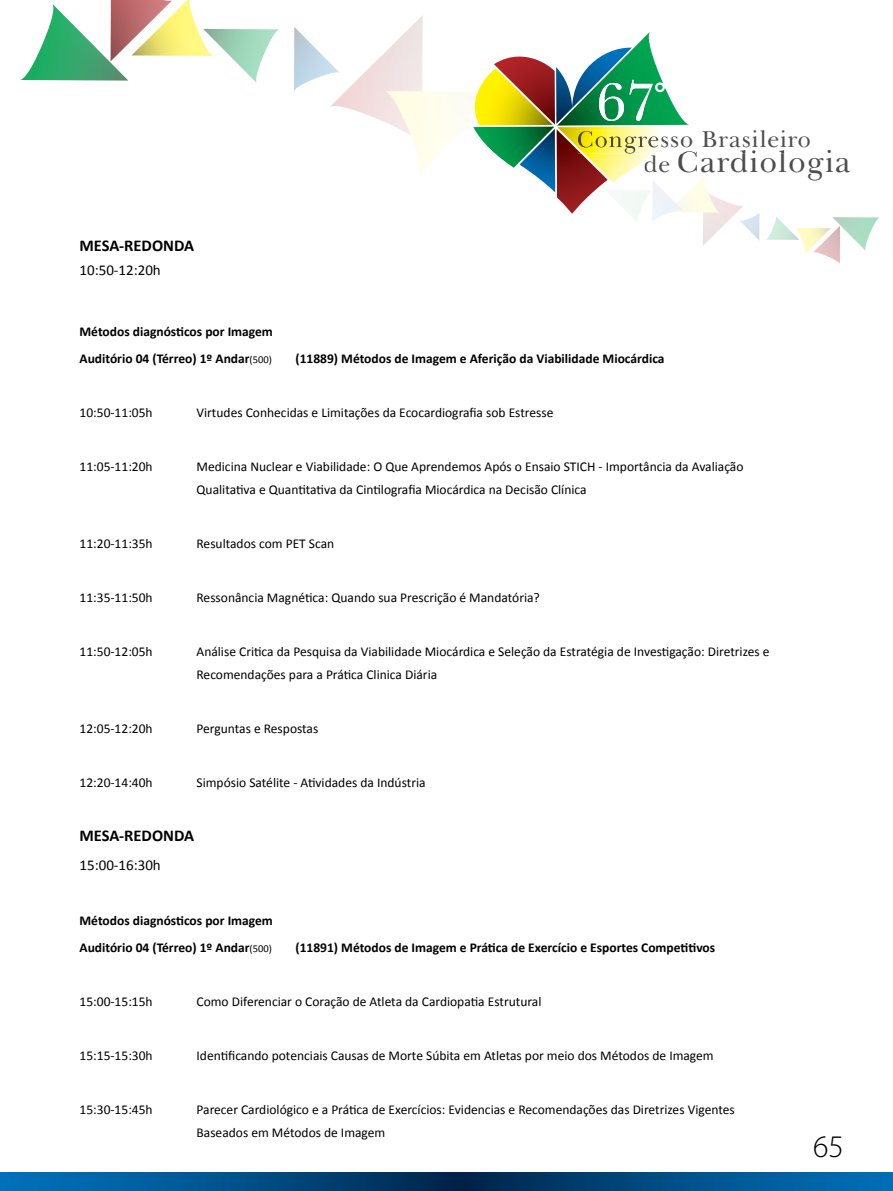
<style>
.page{position:relative;width:893px;height:1191px;background:#fff}
.page>*{position:absolute;margin:0;border:0;box-sizing:border-box;transform-origin:0 0}
.t1{font:300 31.5px "Myriad Pro";color:#000}
.t2{font:31.05px "New Baskerville IT Cby BT";letter-spacing:.04em;color:#4d4d4f}
.t3{font:23.7px "New Baskerville IT Cby BT";letter-spacing:.04em;color:#4d4d4f}
.t4{font:700 16.5px "Calibri";color:#000}
.t5{font:15px "Calibri";color:#000}
.t6{font:13.5px/23.1px "Calibri";color:#000}
.t7{font:700 13.5px/27px "Calibri";color:#000}
.s1{font-weight:400;font-size:10.5px}
.s2{font-size:23.7px}
</style>
<div class="page">
<svg style="left:20px;top:0;width:259px;height:83px"></svg>
<svg style="left:0;top:1172px;width:1px;height:19px"></svg>
<svg style="left:1px;top:1172px;width:892px;height:19px;background:#004e87"></svg>
<svg style="left:294px;top:15px;width:586px;height:248px"></svg>
<p class="t4" style="left:80px;top:235px;width:116px">MESA-REDONDA</p>
<p class="t5" style="left:80px;top:261px;width:83px">10:50-12:20h</p>
<p class="t7" style="left:80px;top:318px;width:195px">Métodos diagnósticos por Imagem<br>Auditório 04 (Térreo) 1º Andar<span class="s1">(500)</span></p>
<h3 class="t3" style="left:577px;top:124px;width:235px">Congresso Brasileiro</h3>
<h2 class="t2" style="left:644px;top:143px;width:209px"><span class="s2">de</span> Cardiologia</h2>
<p class="t7" style="left:296px;top:345px;width:371px">(11889) Métodos de Imagem e Aferição da Viabilidade Miocárdica</p>
<p class="t6" style="left:80px;top:401px;width:75px">10:50-11:05h</p>
<p class="t6" style="left:197px;top:401px;width:358px">Virtudes Conhecidas e Limitações da Ecocardiografia sob Estresse</p>
<p class="t6" style="left:80px;top:455px;width:75px">11:05-11:20h</p>
<p class="t6" style="left:197px;top:455px;width:548px">Medicina Nuclear e Viabilidade: O Que Aprendemos Após o Ensaio STICH - Importância da Avaliação<br>Qualitativa e Quantitativa da Cintilografia Miocárdica na Decisão Clínica</p>
<p class="t6" style="left:80px;top:532px;width:75px">11:20-11:35h</p>
<p class="t6" style="left:197px;top:532px;width:139px">Resultados com PET Scan</p>
<p class="t6" style="left:80px;top:586px;width:75px">11:35-11:50h</p>
<p class="t6" style="left:197px;top:586px;width:345px">Ressonância Magnética: Quando sua Prescrição é Mandatória?</p>
<p class="t6" style="left:80px;top:640px;width:75px">11:50-12:05h</p>
<p class="t6" style="left:197px;top:640px;width:574px">Análise Critica da Pesquisa da Viabilidade Miocárdica e Seleção da Estratégia de Investigação: Diretrizes e<br>Recomendações para a Prática Clinica Diária</p>
<p class="t6" style="left:80px;top:717px;width:75px">12:05-12:20h</p>
<p class="t6" style="left:197px;top:717px;width:123px">Perguntas e Respostas</p>
<p class="t6" style="left:80px;top:770px;width:75px">12:20-14:40h</p>
<p class="t6" style="left:197px;top:770px;width:231px">Simpósio Satélite - Atividades da Indústria</p>
<p class="t4" style="left:80px;top:824px;width:116px">MESA-REDONDA</p>
<p class="t5" style="left:80px;top:855px;width:83px">15:00-16:30h</p>
<p class="t7" style="left:80px;top:907px;width:195px">Métodos diagnósticos por Imagem<br>Auditório 04 (Térreo) 1º Andar<span class="s1">(500)</span></p>
<p class="t7" style="left:296px;top:934px;width:421px">(11891) Métodos de Imagem e Prática de Exercício e Esportes Competitivos</p>
<p class="t6" style="left:80px;top:990px;width:75px">15:00-15:15h</p>
<p class="t6" style="left:197px;top:990px;width:346px">Como Diferenciar o Coração de Atleta da Cardiopatia Estrutural</p>
<p class="t6" style="left:80px;top:1044px;width:75px">15:15-15:30h</p>
<p class="t6" style="left:197px;top:1044px;width:519px">Identificando potenciais Causas de Morte Súbita em Atletas por meio dos Métodos de Imagem</p>
<p class="t6" style="left:80px;top:1098px;width:75px">15:30-15:45h</p>
<p class="t6" style="left:197px;top:1098px;width:540px">Parecer Cardiológico e a Prática de Exercícios: Evidencias e Recomendações das Diretrizes Vigentes<br>Baseados em Métodos de Imagem</p>
<h1 class="t1" style="left:813px;top:1129px;width:32px">65</h1>
</div>
